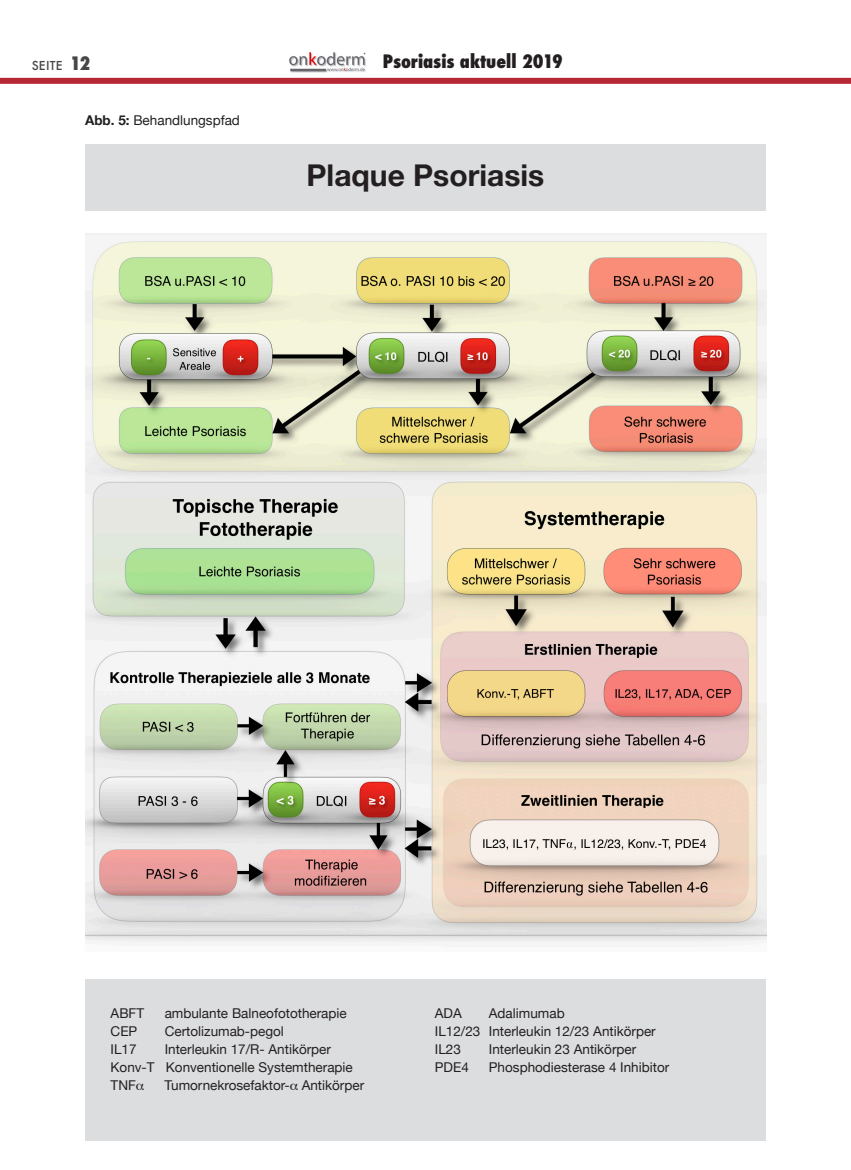
<style>
.page{position:relative;width:851px;height:1170px;background:#fff}
.page>*{position:absolute;margin:0;border:0;box-sizing:border-box;transform-origin:0 0}
.Fließtext{font:700 30px "Helvetica Neue";color:#231f20}
.t1{font:800 condensed 18px "Futura";color:#231f20}
.Fließtext-2{font:13.5px "Helvetica Neue";color:#231f20}
.t2{font:500 12px "Futura";letter-spacing:.02em;color:#454647}
.s1{font-weight:800;font-stretch:condensed;font-size:18px}
.s2{font-weight:700}
</style>
<div class="page">
<img style="left:289px;top:52px;width:77px;height:21px">
<div style="left:0;top:78px;width:850px;height:6px;background:#b72837"></div>
<img style="left:85px;top:233px;width:681px;height:710px">
<div style="left:85px;top:979px;width:680px;height:162px;background:#dcdddf"></div>
<div style="left:85px;top:144px;width:680px;height:66px;background:#dcdddf"></div>
<p class="t2" style="left:32px;top:57px;width:60px">SEITE <span class="s1">12</span></p>
<h2 class="t1" style="left:382px;top:49px;width:182px">Psoriasis aktuell 2019</h2>
<p class="Fließtext-2" style="left:85px;top:111px;width:156px"><span class="s2">Abb. 5:</span> Behandlungspfad</p>
<p class="Fließtext" style="left:306px;top:152px;width:239px">Plaque Psoriasis</p>
<p class="Fließtext-2" style="left:111px;top:1003px;width:35px">ABFT</p>
<p class="Fließtext-2" style="left:165px;top:1003px;width:184px">ambulante Balneofototherapie</p>
<p class="Fließtext-2" style="left:435px;top:1003px;width:28px">ADA</p>
<p class="Fließtext-2" style="left:489px;top:1003px;width:77px">Adalimumab</p>
<p class="Fließtext-2" style="left:111px;top:1021px;width:28px">CEP</p>
<p class="Fließtext-2" style="left:165px;top:1021px;width:121px">Certolizumab-pegol</p>
<p class="Fließtext-2" style="left:435px;top:1021px;width:222px">IL12/23 Interleukin 12/23 Antikörper</p>
<p class="Fließtext-2" style="left:111px;top:1039px;width:28px">IL17</p>
<p class="Fließtext-2" style="left:165px;top:1039px;width:168px">Interleukin 17/R- Antikörper</p>
<p class="Fließtext-2" style="left:435px;top:1039px;width:28px">IL23</p>
<p class="Fließtext-2" style="left:489px;top:1039px;width:149px">Interleukin 23 Antikörper</p>
<p class="Fließtext-2" style="left:111px;top:1057px;width:244px">Konv-T Konventionelle Systemtherapie</p>
<p class="Fließtext-2" style="left:435px;top:1057px;width:36px">PDE4</p>
<p class="Fließtext-2" style="left:489px;top:1057px;width:182px">Phosphodiesterase 4 Inhibitor</p>
<p class="Fließtext-2" style="left:111px;top:1075px;width:27px">TNF</p>
<p class="Fließtext-2" style="left:165px;top:1075px;width:201px">Tumornekrosefaktor- Antikörper</p>
</div>
